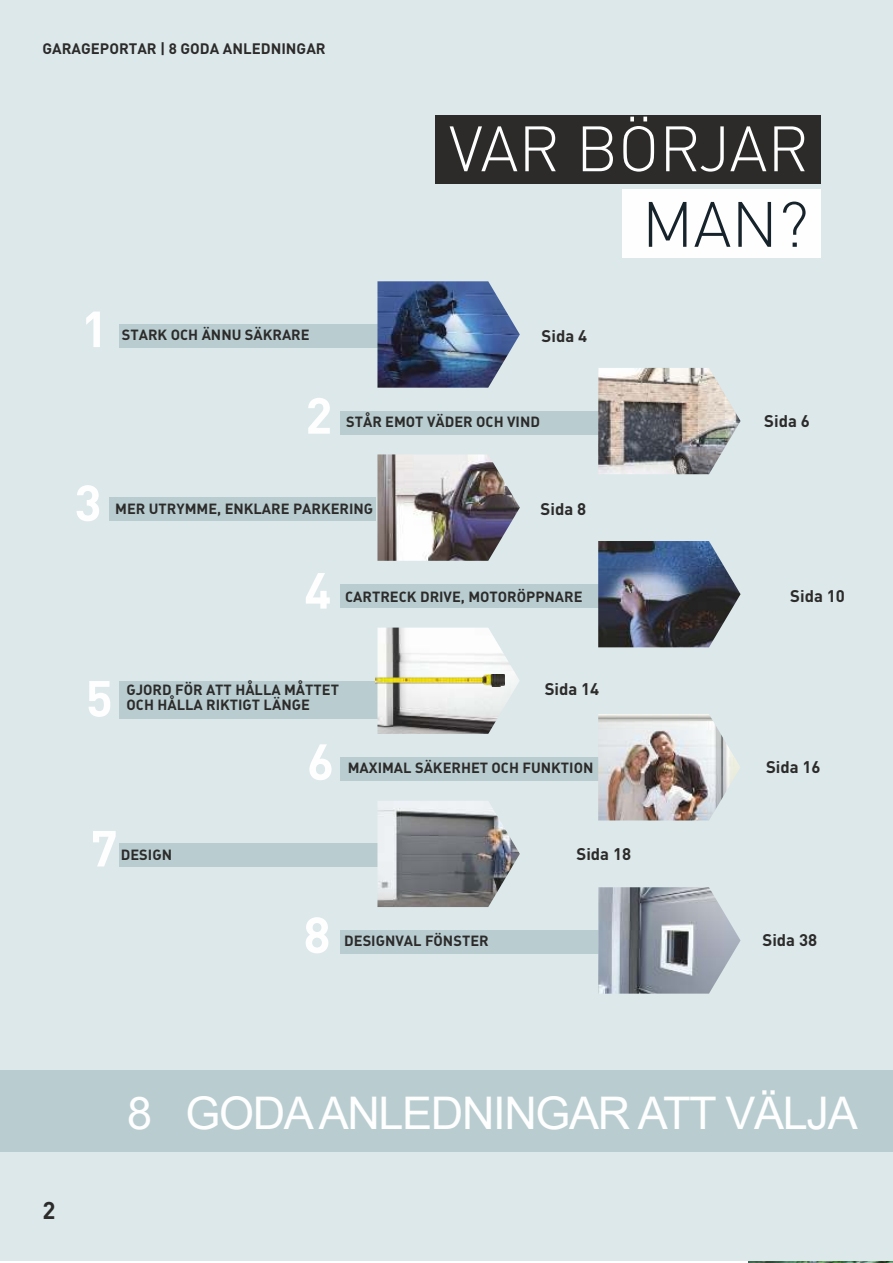
<style>
.page{position:relative;width:893px;height:1263px;background:#fff}
.page>*{position:absolute;margin:0;border:0;box-sizing:border-box;transform-origin:0 0}
.t1{font:300 63px "DIN";color:#fefefe}
.t2{font:300 63px "DIN";color:#17232b}
.t3{font:700 49.95px "DIN";color:#fefefe}
.t4{font:45px "Arial";letter-spacing:-.03em;color:#fefefe}
.t5{font:700 24px "DIN";color:#2c2b2a}
.t6{font:700 16.65px "DIN";color:#2c2b2a}
.t7{font:700 15px "DIN";color:#2c2b2a}
.t8{font:14.55px "DIN Bold Alternate";color:#2c2b2a}
</style>
<div class="page">
<div style="left:0;top:0;width:893px;height:1261px;background:#dce8ea"></div>
<div style="left:119px;top:324px;width:267px;height:24px;background:#b9cdd1"></div>
<img style="left:377px;top:281px;width:143px;height:107px">
<div style="left:340px;top:411px;width:267px;height:23px;background:#b9cdd1"></div>
<img style="left:598px;top:368px;width:142px;height:106px">
<div style="left:340px;top:757px;width:267px;height:24px;background:#b9cdd1"></div>
<img style="left:598px;top:714px;width:142px;height:106px">
<div style="left:109px;top:497px;width:267px;height:24px;background:#b9cdd1"></div>
<img style="left:377px;top:454px;width:143px;height:107px">
<div style="left:340px;top:584px;width:267px;height:24px;background:#b9cdd1"></div>
<img style="left:598px;top:541px;width:142px;height:106px">
<div style="left:340px;top:930px;width:267px;height:24px;background:#b9cdd1"></div>
<img style="left:598px;top:887px;width:142px;height:107px">
<div style="left:119px;top:681px;width:267px;height:37px;background:#b9cdd1"></div>
<img style="left:377px;top:628px;width:143px;height:106px">
<div style="left:119px;top:844px;width:267px;height:23px;background:#b9cdd1"></div>
<img style="left:377px;top:801px;width:143px;height:106px">
<img style="left:375px;top:675px;width:108px;height:12px">
<img style="left:483px;top:674px;width:22px;height:13px">
<div style="left:436px;top:115px;width:385px;height:68px;background:#2c2b2a"></div>
<div style="left:622px;top:189px;width:199px;height:68px;background:#fefefe"></div>
<div style="left:0;top:1071px;width:893px;height:81px;background:#b9cdd1"></div>
<p class="t7" style="left:43px;top:41px;width:285px">GARAGEPORTAR | 8 GODA ANLEDNINGAR</p>
<h1 class="t1" style="left:449px;top:121px;width:361px">VAR BÖRJAR</h1>
<h1 class="t2" style="left:642px;top:196px;width:168px">MAN?</h1>
<h2 class="t3" style="left:81px;top:306px;width:29px">1</h2>
<p class="t8" style="left:122px;top:328px;width:189px">STARK OCH ÄNNU SÄKRARE</p>
<p class="t6" style="left:542px;top:328px;width:47px">Sida 4</p>
<h2 class="t3" style="left:305px;top:392px;width:29px">2</h2>
<p class="t8" style="left:346px;top:415px;width:195px">STÅR EMOT VÄDER OCH VIND</p>
<p class="t6" style="left:764px;top:413px;width:47px">Sida 6</p>
<h2 class="t3" style="left:74px;top:479px;width:29px">3</h2>
<p class="t8" style="left:115px;top:502px;width:259px">MER UTRYMME, ENKLARE PARKERING</p>
<p class="t6" style="left:541px;top:501px;width:47px">Sida 8</p>
<h2 class="t3" style="left:304px;top:567px;width:29px">4</h2>
<p class="t8" style="left:345px;top:590px;width:239px">CARTRECK DRIVE, MOTORÖPPNARE</p>
<p class="t6" style="left:790px;top:588px;width:56px">Sida 10</p>
<h2 class="t3" style="left:86px;top:675px;width:29px">5</h2>
<p class="t8" style="left:126px;top:683px;width:214px">GJORD FÖR ATT HÅLLA MÅTTET</p>
<p class="t6" style="left:545px;top:681px;width:56px">Sida 14</p>
<p class="t8" style="left:126px;top:698px;width:185px">OCH HÅLLA RIKTIGT LÄNGE</p>
<h2 class="t3" style="left:307px;top:738px;width:29px">6</h2>
<p class="t8" style="left:348px;top:761px;width:247px">MAXIMAL SÄKERHET OCH FUNKTION</p>
<p class="t6" style="left:766px;top:759px;width:56px">Sida 16</p>
<h2 class="t3" style="left:90px;top:825px;width:29px">7</h2>
<p class="t8" style="left:121px;top:848px;width:53px">DESIGN</p>
<p class="t6" style="left:576px;top:846px;width:56px">Sida 18</p>
<h2 class="t3" style="left:303px;top:911px;width:29px">8</h2>
<p class="t8" style="left:344px;top:934px;width:146px">DESIGNVAL FÖNSTER</p>
<p class="t6" style="left:762px;top:932px;width:56px">Sida 38</p>
<h3 class="t5" style="left:43px;top:1199px;width:15px">2</h3>
<h3 class="t4" style="left:127px;top:1096px;width:732px">8 GODA ANLEDNINGAR ATT VÄLJA</h3>
</div>
